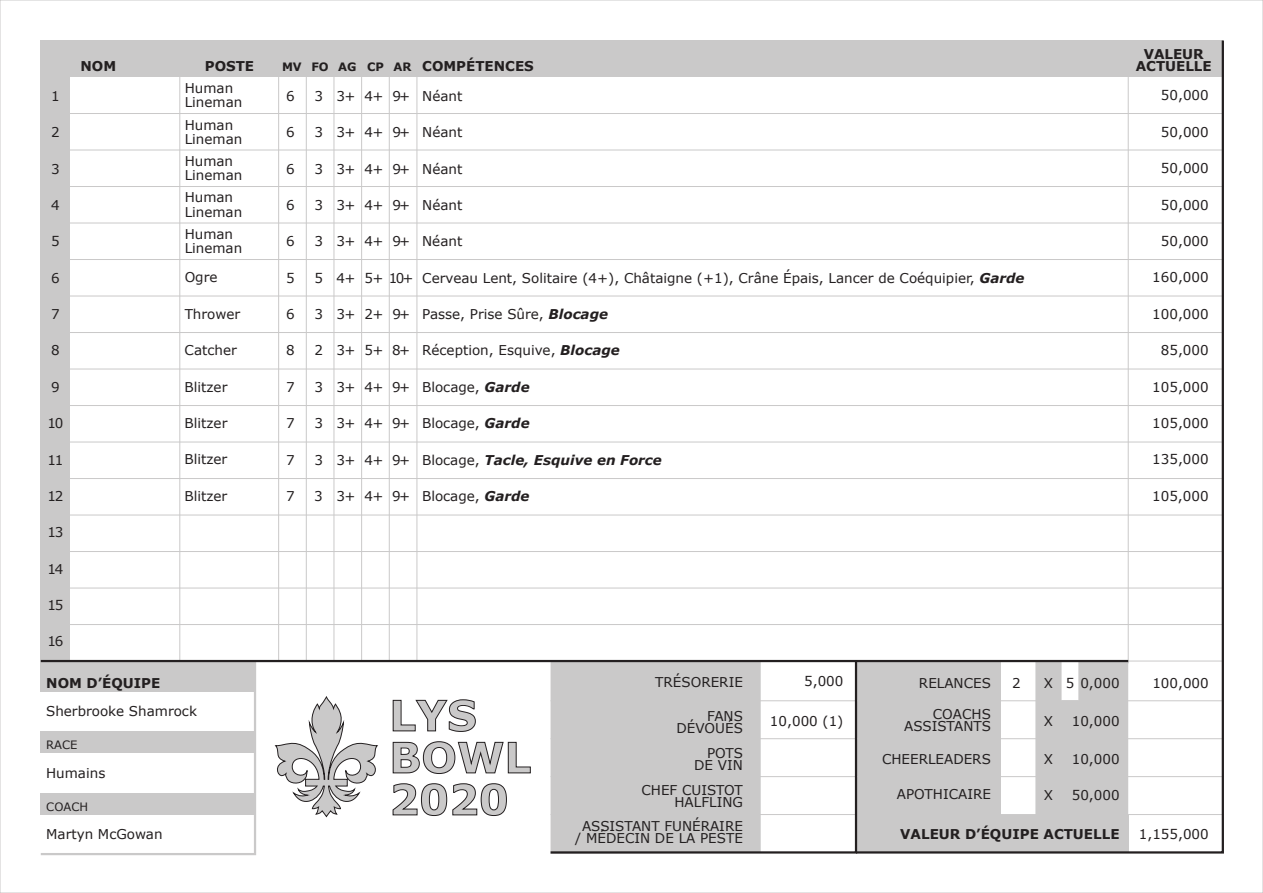
<style>
.page{position:relative;width:1263px;height:893px;background:#fff}
.page>*{position:absolute;margin:0;border:0;box-sizing:border-box;transform-origin:0 0}
.t1{font:700 42px/42px "Verdana";color:#cac9c9}
.t2{font:13.5px/12px "Verdana";color:#231f20}
.t3{font:700 13.5px/12px "Verdana";color:#231f20;text-align:center}
.t4{font:italic 700 13.5px "Verdana";color:#231f20}
.t5{font:11.55px "Verdana";color:#231f20}
.s1{font-size:11.55px}
.s2{font-weight:700;font-style:italic}
.s3{font-weight:400;font-style:normal}
</style>
<div class="page">
<svg style="left:40px;top:659px;width:217px;height:197px"></svg>
<hr style="left:179px;top:77px;width:1px;height:584px;background:#cac9c9">
<hr style="left:278px;top:77px;width:1px;height:584px;background:#cac9c9">
<hr style="left:306px;top:77px;width:1px;height:584px;background:#cac9c9">
<hr style="left:334px;top:77px;width:1px;height:584px;background:#cac9c9">
<hr style="left:361px;top:77px;width:1px;height:584px;background:#cac9c9">
<hr style="left:389px;top:77px;width:1px;height:584px;background:#cac9c9">
<hr style="left:417px;top:77px;width:1px;height:584px;background:#cac9c9">
<div style="left:41px;top:661px;width:214px;height:31px;background:#cac9c9"></div>
<div style="left:41px;top:731px;width:214px;height:21px;background:#cac9c9"></div>
<div style="left:41px;top:793px;width:214px;height:21px;background:#cac9c9"></div>
<div style="left:41px;top:67px;width:29px;height:594px;background:#cac9c9"></div>
<div style="left:41px;top:40px;width:1182px;height:37px;background:#cac9c9"></div>
<hr style="left:70px;top:113px;width:1153px;height:1px;background:#cac9c9">
<hr style="left:70px;top:150px;width:1153px;height:1px;background:#cac9c9">
<hr style="left:70px;top:186px;width:1153px;height:1px;background:#cac9c9">
<hr style="left:70px;top:223px;width:1153px;height:1px;background:#cac9c9">
<hr style="left:70px;top:259px;width:1153px;height:1px;background:#cac9c9">
<hr style="left:70px;top:296px;width:1153px;height:1px;background:#cac9c9">
<hr style="left:70px;top:332px;width:1153px;height:1px;background:#cac9c9">
<hr style="left:70px;top:369px;width:1153px;height:1px;background:#cac9c9">
<hr style="left:70px;top:405px;width:1153px;height:1px;background:#cac9c9">
<hr style="left:70px;top:442px;width:1153px;height:1px;background:#cac9c9">
<hr style="left:70px;top:478px;width:1153px;height:1px;background:#cac9c9">
<hr style="left:70px;top:515px;width:1153px;height:1px;background:#cac9c9">
<hr style="left:70px;top:551px;width:1153px;height:1px;background:#cac9c9">
<hr style="left:70px;top:588px;width:1153px;height:1px;background:#cac9c9">
<hr style="left:70px;top:624px;width:1153px;height:1px;background:#cac9c9">
<hr style="left:41px;top:660px;width:1087px;height:2px;background:#231f20">
<svg style="left:548px;top:659px;width:306px;height:195px"></svg>
<svg style="left:392px;top:699px;width:84px;height:33px"></svg>
<svg style="left:392px;top:741px;width:139px;height:33px"></svg>
<svg style="left:392px;top:783px;width:115px;height:33px"></svg>
<svg style="left:274px;top:697px;width:104px;height:121px"></svg>
<svg style="left:854px;top:40px;width:370px;height:814px"></svg>
<p class="t2" style="left:51px;top:90px;width:10px">1</p>
<p class="t2" style="left:51px;top:126px;width:10px">2</p>
<p class="t2" style="left:51px;top:163px;width:10px">3</p>
<p class="t2" style="left:51px;top:199px;width:10px">4</p>
<p class="t2" style="left:51px;top:235px;width:10px">5</p>
<p class="t2" style="left:51px;top:272px;width:10px">6</p>
<p class="t2" style="left:51px;top:308px;width:10px">7</p>
<p class="t2" style="left:51px;top:344px;width:10px">8</p>
<p class="t2" style="left:51px;top:381px;width:10px">9</p>
<p class="t2" style="left:48px;top:417px;width:17px">10</p>
<p class="t2" style="left:48px;top:454px;width:17px">11</p>
<p class="t2" style="left:48px;top:490px;width:17px">12</p>
<p class="t2" style="left:48px;top:526px;width:17px">13</p>
<p class="t2" style="left:48px;top:563px;width:17px">14</p>
<p class="t2" style="left:48px;top:599px;width:17px">15</p>
<p class="t2" style="left:48px;top:635px;width:17px">16</p>
<p class="t3" style="left:80px;top:60px;width:37px">NOM</p>
<p class="t3" style="left:205px;top:60px;width:51px">POSTE</p>
<p class="t3" style="left:282px;top:60px;width:253px"><span class="s1">MV FO AG CP AR</span> COMPÉTENCES</p>
<p class="t3" style="left:1136px;top:48px;width:78px">VALEUR<br>ACTUELLE</p>
<p class="t2" style="left:185px;top:81px;width:59px;line-height:14.2px">Human<br>Lineman</p>
<p class="t2" style="left:286px;top:90px;width:10px">6</p>
<p class="t2" style="left:314px;top:90px;width:97px">3 3+ 4+ 9+</p>
<p class="t2" style="left:185px;top:117px;width:59px;line-height:14.2px">Human<br>Lineman</p>
<p class="t2" style="left:286px;top:126px;width:10px">6</p>
<p class="t2" style="left:314px;top:126px;width:97px">3 3+ 4+ 9+</p>
<p class="t2" style="left:185px;top:154px;width:59px;line-height:14.2px">Human<br>Lineman</p>
<p class="t2" style="left:286px;top:163px;width:10px">6</p>
<p class="t2" style="left:314px;top:163px;width:97px">3 3+ 4+ 9+</p>
<p class="t2" style="left:185px;top:190px;width:59px;line-height:14.2px">Human<br>Lineman</p>
<p class="t2" style="left:286px;top:199px;width:10px">6</p>
<p class="t2" style="left:314px;top:199px;width:97px">3 3+ 4+ 9+</p>
<p class="t2" style="left:422px;top:90px;width:42px">Néant</p>
<p class="t2" style="left:422px;top:126px;width:42px">Néant</p>
<p class="t2" style="left:1161px;top:89px;width:49px">50,000</p>
<p class="t2" style="left:1161px;top:126px;width:49px">50,000</p>
<p class="t2" style="left:422px;top:162px;width:42px">Néant</p>
<p class="t2" style="left:1161px;top:162px;width:49px">50,000</p>
<p class="t2" style="left:422px;top:199px;width:42px">Néant</p>
<p class="t2" style="left:1161px;top:199px;width:49px">50,000</p>
<p class="t2" style="left:185px;top:226px;width:59px;line-height:14.2px">Human<br>Lineman</p>
<p class="t2" style="left:286px;top:235px;width:10px">6</p>
<p class="t2" style="left:314px;top:235px;width:97px">3 3+ 4+ 9+</p>
<p class="t2" style="left:185px;top:271px;width:34px">Ogre</p>
<p class="t2" style="left:1152px;top:271px;width:58px">160,000</p>
<p class="t2" style="left:422px;top:235px;width:42px">Néant</p>
<p class="t2" style="left:1161px;top:235px;width:49px">50,000</p>
<p class="t2" style="left:422px;top:272px;width:604px">Cerveau Lent, Solitaire (4+), Châtaigne (+1), Crâne Épais, Lancer de Coéquipier, <span class="s2">Garde</span></p>
<p class="t2" style="left:286px;top:272px;width:10px">5</p>
<p class="t2" style="left:314px;top:272px;width:101px">5 4+ 5+ 10+</p>
<p class="t2" style="left:185px;top:308px;width:57px">Thrower</p>
<p class="t2" style="left:422px;top:308px;width:187px">Passe, Prise Sûre, <span class="s2">Blocage</span></p>
<p class="t2" style="left:1152px;top:308px;width:58px">100,000</p>
<p class="t2" style="left:286px;top:308px;width:10px">6</p>
<p class="t2" style="left:314px;top:308px;width:97px">3 3+ 2+ 9+</p>
<p class="t2" style="left:185px;top:344px;width:54px">Catcher</p>
<p class="t2" style="left:422px;top:344px;width:199px">Réception, Esquive, <span class="s2">Blocage</span></p>
<p class="t2" style="left:1161px;top:344px;width:49px">85,000</p>
<p class="t2" style="left:286px;top:344px;width:10px">8</p>
<p class="t2" style="left:314px;top:344px;width:97px">2 3+ 5+ 8+</p>
<p class="t2" style="left:185px;top:380px;width:44px">Blitzer</p>
<p class="t2" style="left:422px;top:381px;width:109px">Blocage, <span class="s2">Garde</span></p>
<p class="t2" style="left:1152px;top:380px;width:58px">105,000</p>
<p class="t2" style="left:286px;top:381px;width:10px">7</p>
<p class="t2" style="left:314px;top:381px;width:97px">3 3+ 4+ 9+</p>
<p class="t2" style="left:185px;top:417px;width:44px">Blitzer</p>
<p class="t2" style="left:422px;top:417px;width:109px">Blocage, <span class="s2">Garde</span></p>
<p class="t2" style="left:1152px;top:417px;width:58px">105,000</p>
<p class="t2" style="left:286px;top:417px;width:10px">7</p>
<p class="t2" style="left:314px;top:417px;width:97px">3 3+ 4+ 9+</p>
<p class="t2" style="left:185px;top:453px;width:44px">Blitzer</p>
<p class="t2" style="left:1152px;top:453px;width:58px">135,000</p>
<p class="t4" style="left:422px;top:450px;width:241px"><span class="s3">Blocage,</span> Tacle, Esquive en Force</p>
<p class="t2" style="left:286px;top:454px;width:10px">7</p>
<p class="t2" style="left:314px;top:454px;width:97px">3 3+ 4+ 9+</p>
<p class="t2" style="left:185px;top:490px;width:44px">Blitzer</p>
<p class="t2" style="left:286px;top:490px;width:10px">7</p>
<p class="t2" style="left:314px;top:490px;width:217px">3 3+ 4+ 9+ Blocage, <span class="s2">Garde</span></p>
<p class="t2" style="left:1152px;top:490px;width:58px">105,000</p>
<p class="t3" style="left:46px;top:677px;width:116px">NOM D’ÉQUIPE</p>
<p class="t2" style="left:46px;top:705px;width:152px">Sherbrooke Shamrock</p>
<p class="t5" style="left:46px;top:737px;width:33px">RACE</p>
<p class="t2" style="left:46px;top:767px;width:61px">Humains</p>
<p class="t5" style="left:46px;top:799px;width:43px">COACH</p>
<p class="t2" style="left:46px;top:828px;width:118px">Martyn McGowan</p>
<h1 class="t1" style="left:389px;top:694px;width:143px">LYS<br>BOWL<br>2020</h1>
<p class="t2" style="left:655px;top:675px;width:89px">TRÉSORERIE</p>
<p class="t2" style="left:676px;top:710px;width:68px;text-align:right">FANS<br>DÉVOUÉS</p>
<p class="t2" style="left:694px;top:747px;width:50px;text-align:right">POTS<br>DE VIN</p>
<p class="t2" style="left:641px;top:783px;width:103px;text-align:right">CHEF CUISTOT<br>HALFLING</p>
<p class="t2" style="left:575px;top:820px;width:169px;text-align:center">ASSISTANT FUNÉRAIRE / MÉDECIN DE LA PESTE</p>
<p class="t2" style="left:804px;top:675px;width:41px">5,000</p>
<p class="t2" style="left:770px;top:714px;width:75px">10,000 (1)</p>
<p class="t2" style="left:1012px;top:677px;width:10px">2</p>
<p class="t2" style="left:919px;top:677px;width:73px">RELANCES</p>
<p class="t2" style="left:1044px;top:677px;width:11px">X</p>
<p class="t2" style="left:1066px;top:677px;width:55px">5 0,000</p>
<p class="t2" style="left:904px;top:708px;width:88px;text-align:right">COACHS<br>ASSISTANTS</p>
<p class="t2" style="left:1044px;top:715px;width:11px">X</p>
<p class="t2" style="left:1072px;top:715px;width:49px">10,000</p>
<p class="t2" style="left:882px;top:752px;width:110px">CHEERLEADERS</p>
<p class="t2" style="left:1044px;top:752px;width:11px">X</p>
<p class="t2" style="left:1072px;top:752px;width:49px">10,000</p>
<p class="t2" style="left:897px;top:787px;width:96px">APOTHICAIRE</p>
<p class="t3" style="left:900px;top:828px;width:221px">VALEUR D’ÉQUIPE ACTUELLE</p>
<p class="t2" style="left:1072px;top:788px;width:49px">50,000</p>
<p class="t2" style="left:1044px;top:788px;width:11px">X</p>
<p class="t2" style="left:1152px;top:677px;width:58px">100,000</p>
<p class="t2" style="left:1139px;top:828px;width:71px">1,155,000</p>
</div>
